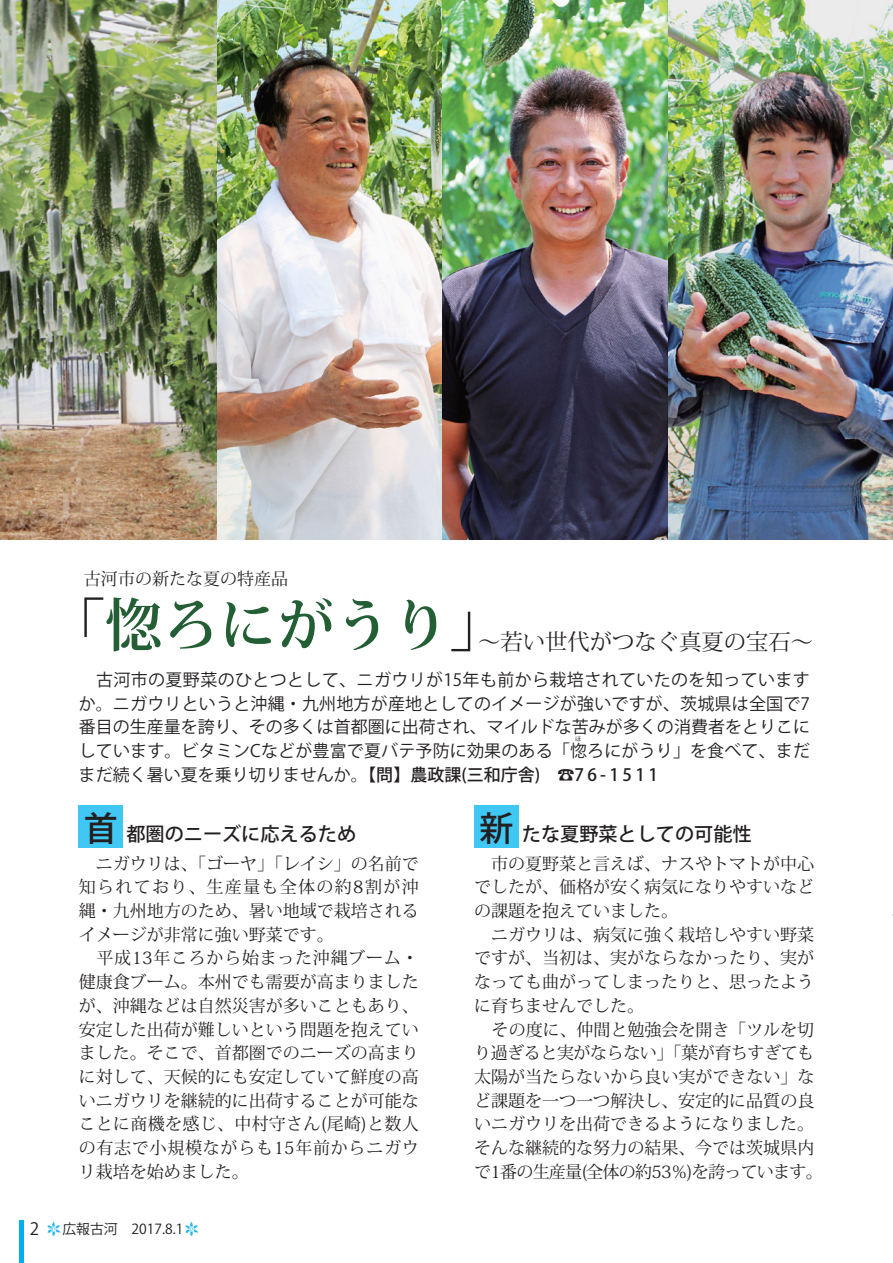
<style>
.page{position:relative;width:893px;height:1263px;background:#fff}
.page>*{position:absolute;margin:0;border:0;box-sizing:border-box;transform-origin:0 0}
.t1{font:700 57.45px "Koz Min Pro";color:#245e35}
.t2{font:500 34.05px "Koz Go Pro";color:#231f20}
.t3{font:22.35px "Koz Min Pro";color:#231f20}
.t4{font:500 19.2px "Koz Go Pro";color:#231f20}
.t5{font:16.95px/23.7px "Koz Min Pro";color:#231f20}
.t6{font:16.95px/23.7px "Koz Go Pro";letter-spacing:.01em;color:#231f20;text-align:justify}
.t7{font:500 16.95px "Koz Go Pro";color:#231f20}
.t8{font:13.8px "Koz Go Pro";color:#231f20}
.t9{font:5.7px "Koz Go Pro";color:#231f20;scale:1.11 1}
.s1{color:#231f20}
.s2{font-weight:400}
.s3{font-size:34.05px}
</style>
<div class="page">
<img style="left:0;top:0;width:893px;height:540px">
<div style="left:474px;top:805px;width:45px;height:43px;background:#40c7f4"></div>
<div style="left:79px;top:805px;width:44px;height:43px;background:#40c7f4"></div>
<hr style="left:19px;top:1220px;width:4px;height:43px;background:#00aeef">
<svg style="left:48px;top:1222px;width:12px;height:14px"></svg>
<svg style="left:185px;top:1222px;width:13px;height:14px"></svg>
<p class="t5" style="left:84px;top:566px;width:206px">古河市の新たな夏の特産品</p>
<h1 class="t1" style="left:48px;top:583px;width:461px"><span class="s1">「</span>惚ろにがうり<span class="s1">」</span></h1>
<h3 class="t3" style="left:478px;top:626px;width:336px">～若い世代がつなぐ真夏の宝石～</h3>
<p class="t6" style="left:79px;top:668px;width:733px">　古河市の夏野菜のひとつとして、ニガウリが15年も前から栽培されていたのを知っていますか。ニガウリというと沖縄・九州地方が産地としてのイメージが強いですが、茨城県は全国で7番目の生産量を誇り、その多くは首都圏に出荷され、マイルドな苦みが多くの消費者をとりこにしています。ビタミンCなどが豊富で夏バテ予防に効果のある「惚ろにがうり」を食べて、まだ</p>
<p class="t9" style="left:575px;top:735px;width:7px">ほ</p>
<p class="t7" style="left:79px;top:763px;width:581px"><span class="s2">まだ続く暑い夏を乗り切りませんか。</span>【問】農政課(三和庁舎)　☎7 6 - 1 5 1 1</p>
<h2 class="t2" style="left:84px;top:806px;width:36px">首</h2>
<p class="t4" style="left:479px;top:822px;width:274px"><span class="s3">新</span>たな夏野菜としての可能性</p>
<p class="t4" style="left:126px;top:822px;width:231px">都圏のニーズに応えるため</p>
<p class="t5" style="left:79px;top:851px;width:342px">　ニガウリは、「ゴーヤ」「レイシ」の名前で知られており、生産量も全体の約8割が沖縄・九州地方のため、暑い地域で栽培されるイメージが非常に強い野菜です。<br>　平成13年ころから始まった沖縄ブーム・健康食ブーム。本州でも需要が高まりましたが、沖縄などは自然災害が多いこともあり、安定した出荷が難しいという問題を抱えていました。そこで、首都圏でのニーズの高まりに対して、天候的にも安定していて鮮度の高いニガウリを継続的に出荷することが可能なことに商機を感じ、中村守さん(尾崎)と数人の有志で小規模ながらも15年前からニガウリ栽培を始めました。</p>
<p class="t6" style="left:30px;top:1218px;width:11px">2</p>
<p class="t8" style="left:62px;top:1220px;width:122px">広報古河　2017.8.1</p>
<p class="t5" style="left:474px;top:851px;width:350px">　市の夏野菜と言えば、ナスやトマトが中心でしたが、価格が安く病気になりやすいなどの課題を抱えていました。<br>　ニガウリは、病気に強く栽培しやすい野菜ですが、当初は、実がならなかったり、実がなっても曲がってしまったりと、思ったように育ちませんでした。<br>　その度に、仲間と勉強会を開き「ツルを切り過ぎると実がならない」「葉が育ちすぎても太陽が当たらないから良い実ができない」など課題を一つ一つ解決し、安定的に品質の良いニガウリを出荷できるようになりました。そんな継続的な努力の結果、今では茨城県内で1番の生産量(全体の約53％)を誇っています。</p>
</div>
